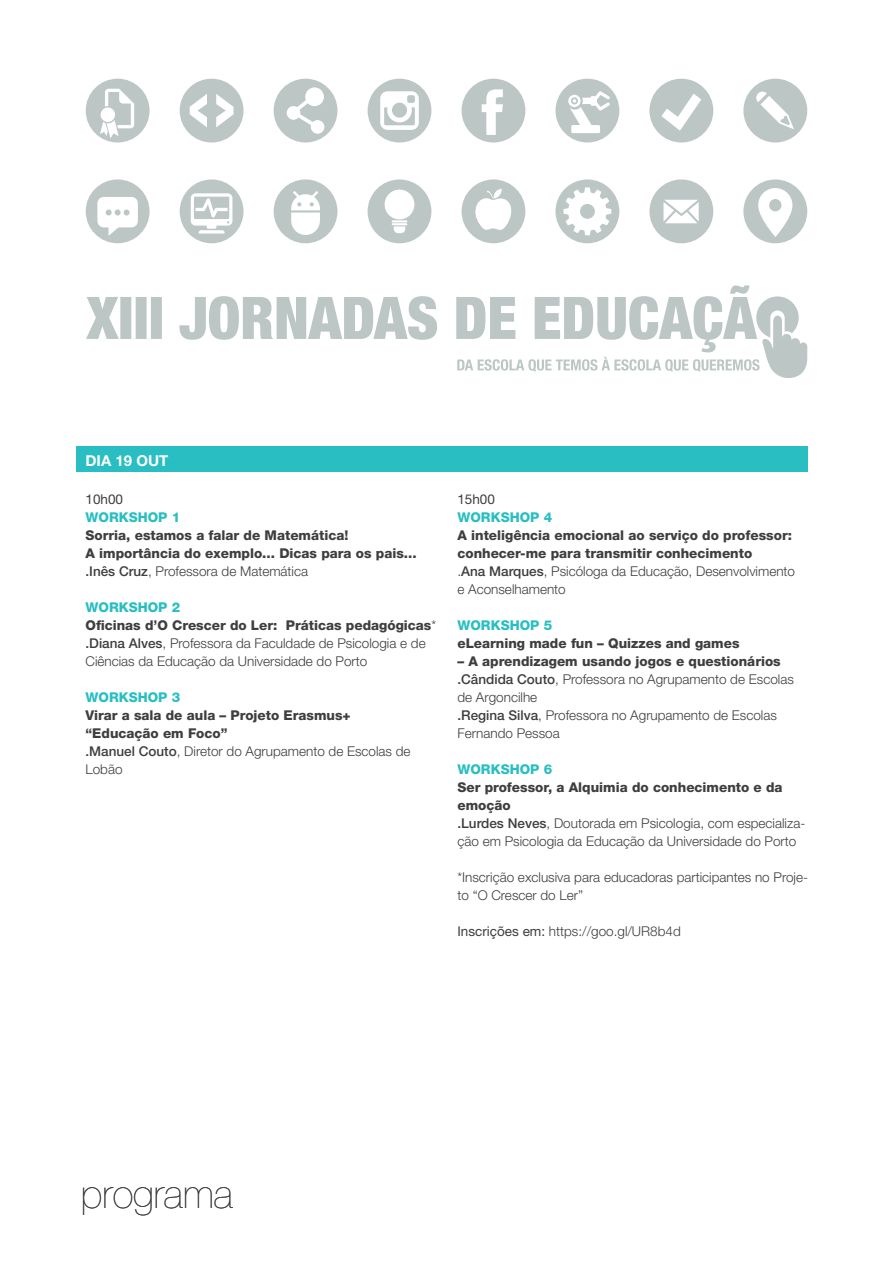
<style>
.page{position:relative;width:893px;height:1263px;background:#fff}
.page>*{position:absolute;margin:0;border:0;box-sizing:border-box;transform-origin:0 0}
.t1{font:200 39.6px "Helvetica Neue";color:#3c3c3b}
.texto_corrido{font:700 15px "Helvetica Neue";color:#fff}
.texto_corrido-2{font:300 13.5px/18px "Helvetica Neue";color:#3e3e3f}
.texto_corrido-3{font:800 13.5px/18px "Helvetica Neue";color:#3e3e3f}
.texto_corrido-4{font:800 13.5px "Helvetica Neue";color:#28bec2}
.texto_corrido-5{font:13.5px "Helvetica Neue";color:#3e3e3f}
.s1{font-weight:500}
.s2{font-weight:300}
.s3{font-weight:400}
</style>
<div class="page">
<svg style="left:555px;top:179px;width:64px;height:64px"></svg>
<svg style="left:743px;top:179px;width:64px;height:64px"></svg>
<div style="left:769px;top:199px;width:12px;height:12px;background:#bcc6c5;border-radius:50%"></div>
<svg style="left:462px;top:179px;width:63px;height:64px"></svg>
<svg style="left:649px;top:179px;width:64px;height:64px"></svg>
<svg style="left:462px;top:79px;width:63px;height:63px"></svg>
<svg style="left:649px;top:79px;width:64px;height:63px"></svg>
<svg style="left:743px;top:79px;width:64px;height:63px"></svg>
<svg style="left:555px;top:79px;width:64px;height:63px"></svg>
<svg style="left:86px;top:179px;width:64px;height:64px"></svg>
<svg style="left:180px;top:79px;width:63px;height:63px"></svg>
<svg style="left:86px;top:79px;width:64px;height:63px"></svg>
<svg style="left:180px;top:179px;width:63px;height:64px"></svg>
<svg style="left:274px;top:179px;width:63px;height:64px"></svg>
<svg style="left:368px;top:79px;width:63px;height:63px"></svg>
<svg style="left:274px;top:79px;width:63px;height:63px"></svg>
<svg style="left:368px;top:179px;width:63px;height:64px"></svg>
<svg style="left:86px;top:285px;width:721px;height:93px"></svg>
<div style="left:76px;top:446px;width:732px;height:26px;background:#28bec2"></div>
<p class="texto_corrido" style="left:86px;top:452px;width:84px">DIA 19 OUT</p>
<p class="texto_corrido-5" style="left:86px;top:491px;width:39px">10h00</p>
<p class="texto_corrido-4" style="left:86px;top:509px;width:96px">WORKSHOP 1</p>
<p class="texto_corrido-3" style="left:86px;top:526px;width:264px">Sorria, estamos a falar de Matemática!</p>
<p class="texto_corrido-3" style="left:86px;top:544px;width:333px">A importância do exemplo... Dicas para os pais...</p>
<p class="texto_corrido-2" style="left:86px;top:562px;width:224px"><span class="s1">.Inês Cruz</span>, Professora de Matemática</p>
<p class="texto_corrido-4" style="left:86px;top:599px;width:96px">WORKSHOP 2</p>
<p class="texto_corrido-3" style="left:86px;top:616px;width:352px">Oficinas d’O Crescer do Ler: Práticas pedagógicas<span class="s2">*</span></p>
<p class="texto_corrido-2" style="left:86px;top:634px;width:342px"><span class="s1">.Diana Alves</span>, Professora da Faculdade de Psicologia e de<br>Ciências da Educação da Universidade do Porto</p>
<p class="texto_corrido-4" style="left:86px;top:689px;width:96px">WORKSHOP 3</p>
<p class="texto_corrido-3" style="left:86px;top:706px;width:267px">Virar a sala de aula – Projeto Erasmus+ “Educação em Foco”</p>
<p class="texto_corrido-2" style="left:86px;top:742px;width:327px"><span class="s1">.Manuel Couto</span>, Diretor do Agrupamento de Escolas de<br>Lobão</p>
<p class="texto_corrido-5" style="left:457px;top:491px;width:39px">15h00</p>
<p class="texto_corrido-4" style="left:457px;top:509px;width:96px">WORKSHOP 4</p>
<p class="texto_corrido-3" style="left:457px;top:526px;width:336px">A inteligência emocional ao serviço do professor: conhecer-me para transmitir conhecimento</p>
<p class="texto_corrido-2" style="left:457px;top:562px;width:339px">.<span class="s1">Ana Marques</span>, Psicóloga da Educação, Desenvolvimento e Aconselhamento</p>
<p class="texto_corrido-4" style="left:457px;top:617px;width:96px">WORKSHOP 5</p>
<p class="texto_corrido-3" style="left:457px;top:634px;width:284px">eLearning made fun – Quizzes and games</p>
<p class="texto_corrido-3" style="left:457px;top:652px;width:325px">– A aprendizagem usando jogos e questionários</p>
<p class="texto_corrido-2" style="left:457px;top:670px;width:338px"><span class="s1">.Cândida Couto</span>, Professora no Agrupamento de Escolas de Argoncilhe</p>
<p class="texto_corrido-2" style="left:457px;top:706px;width:321px"><span class="s1">.Regina Silva</span>, Professora no Agrupamento de Escolas<br>Fernando Pessoa</p>
<p class="texto_corrido-4" style="left:457px;top:761px;width:96px">WORKSHOP 6</p>
<p class="texto_corrido-3" style="left:457px;top:778px;width:327px">Ser professor, a Alquimia do conhecimento e da emoção</p>
<p class="texto_corrido-2" style="left:457px;top:814px;width:349px"><span class="s1">.Lurdes Neves</span>, Doutorada em Psicologia, com especializa&shy;ção em Psicologia da Educação da Universidade do Porto</p>
<p class="texto_corrido-2" style="left:457px;top:868px;width:352px">*Inscrição exclusiva para educadoras participantes no Proje&shy;to “O Crescer do Ler”</p>
<p class="texto_corrido-2" style="left:457px;top:922px;width:225px"><span class="s3">Inscrições em:</span> https://goo.gl/UR8b4d</p>
<h1 class="t1" style="left:81px;top:1171px;width:153px">programa</h1>
</div>
